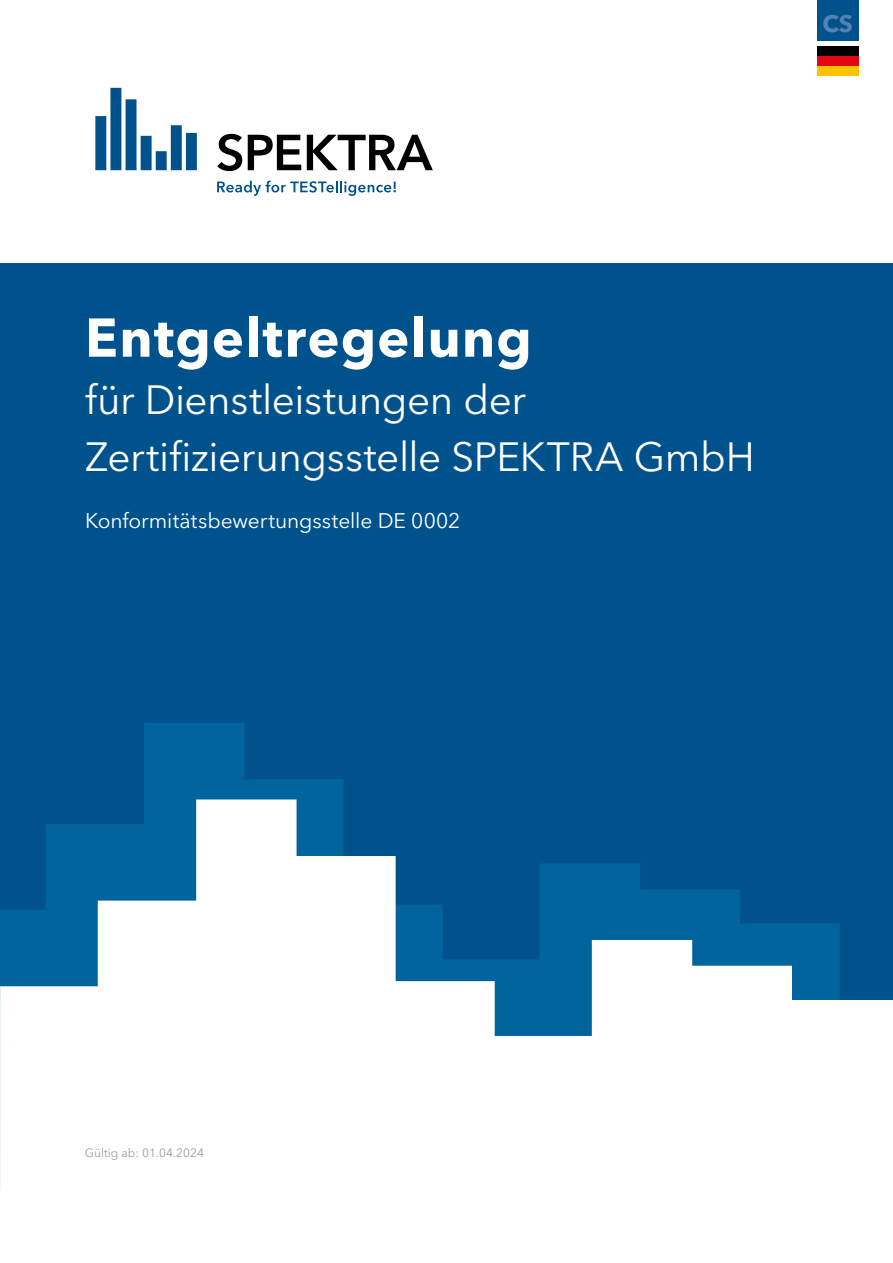
<style>
.page{position:relative;width:893px;height:1263px;background:#fff}
.page>*{position:absolute;margin:0;border:0;box-sizing:border-box;transform-origin:0 0}
.t1{font:700 54px "Avenir Next LT Pro";letter-spacing:.02em;color:#fff}
.t2{font:40.5px/57px "Avenir Next LT Pro";letter-spacing:-.01em;color:#fff}
.t3{font:700 23.7px "Avenir Next LT Pro";color:#5382b3}
.t4{font:21px "Avenir Next LT Pro";letter-spacing:-.005em;color:#fff}
.t5{font:12px "Avenir Next LT Pro";color:#9d9d9c}
</style>
<div class="page">
<div style="left:0;top:263px;width:893px;height:737px;background:#00528d"></div>
<svg style="left:144px;top:723px;width:199px;height:76px;fill:#02649c"></svg>
<svg style="left:0;top:799px;width:840px;height:391px;fill:#fff"></svg>
<div style="left:817px;top:0;width:41px;height:41px;background:#00528d"></div>
<div style="left:817px;top:47px;width:41px;height:9px;background:#000"></div>
<div style="left:817px;top:56px;width:41px;height:10px;background:#e30613"></div>
<div style="left:817px;top:66px;width:41px;height:10px;background:#fdc300"></div>
<svg style="left:217px;top:134px;width:25px;height:37px"></svg>
<svg style="left:248px;top:135px;width:53px;height:35px"></svg>
<svg style="left:307px;top:135px;width:126px;height:35px"></svg>
<svg style="left:95px;top:88px;width:102px;height:82px"></svg>
<svg style="left:217px;top:181px;width:179px;height:15px"></svg>
<p class="t3" style="left:822px;top:9px;width:32px">CS</p>
<p class="t1" style="left:85px;top:305px;width:448px">Entgeltregelung</p>
<p class="t2" style="left:85px;top:371px;width:671px">für Dienstleistungen der<br>Zertifizierungsstelle SPEKTRA GmbH</p>
<p class="t4" style="left:85px;top:508px;width:377px">Konformitätsbewertungsstelle DE 0002</p>
<p class="t5" style="left:85px;top:1145px;width:121px">Gültig ab: 01.04.2024</p>
</div>
